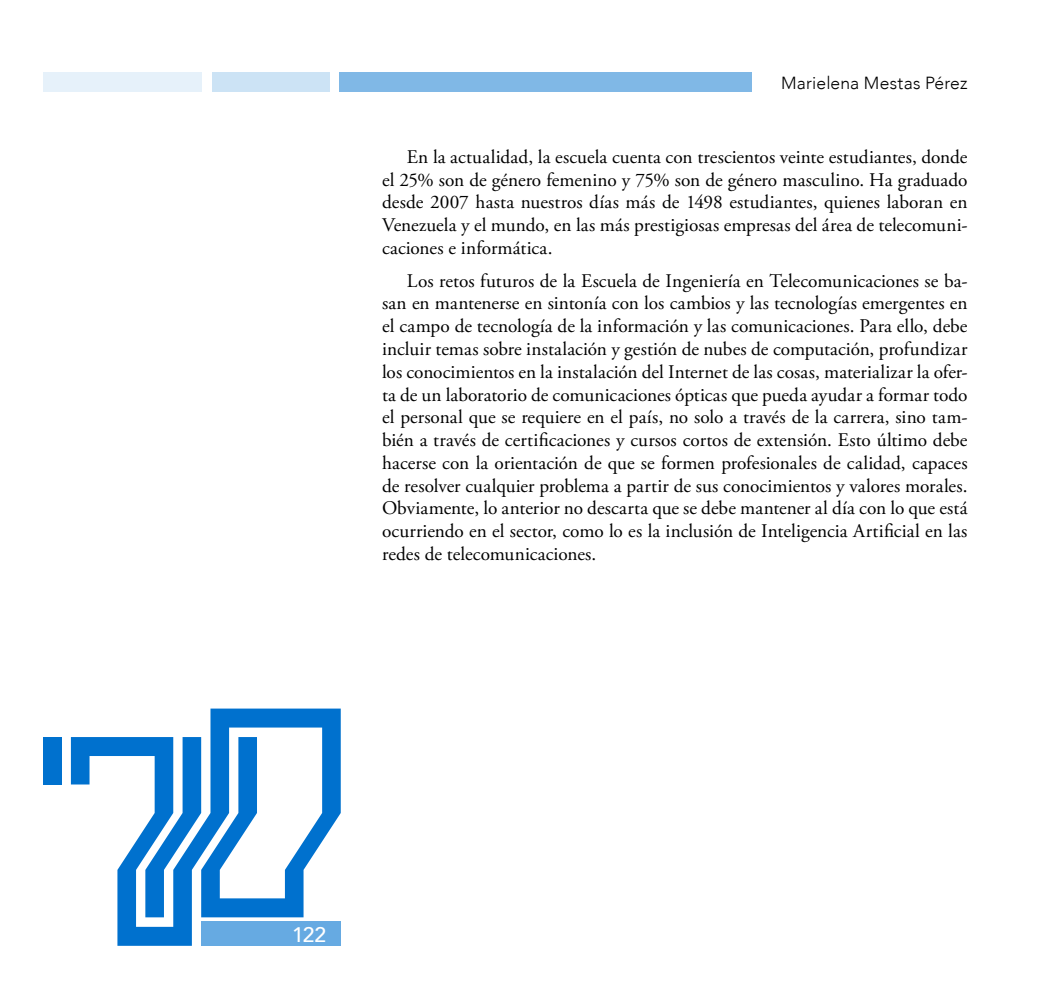
<style>
.page{position:relative;width:1042px;height:993px;background:#fff}
.page>*{position:absolute;margin:0;border:0;box-sizing:border-box;transform-origin:0 0}
.t1{font:500 21px "Avenir";color:#fff}
.t2{font:19.25px/22.8px "Adobe Garamond Pro";letter-spacing:-.01em;color:#000;text-align:justify}
.t3{font:300 17.5px "Avenir";letter-spacing:.01em;color:#000}
</style>
<div class="page">
<div style="left:339px;top:72px;width:413px;height:20px;background:#80b8e6"></div>
<div style="left:212px;top:72px;width:117px;height:20px;background:#cce3f5"></div>
<div style="left:43px;top:72px;width:158px;height:20px;background:#e6f1fa"></div>
<div style="left:43px;top:736px;width:19px;height:48px;background:#0071ce"></div>
<svg style="left:71px;top:708px;width:270px;height:237px"></svg>
<div style="left:201px;top:921px;width:140px;height:24px;background:#66aae2"></div>
<p class="t3" style="left:781px;top:73px;width:188px">Marielena Mestas Pérez</p>
<p class="t2" style="left:382px;top:146px;width:587px;text-indent:25px">En la actualidad, la escuela cuenta con trescientos veinte estudiantes, donde el 25% son de género femenino y 75% son de género masculino. Ha graduado desde 2007 hasta nuestros días más de 1498 estudiantes, quienes laboran en Venezuela y el mundo, en las más prestigiosas empresas del área de telecomuni&shy;caciones e informática.</p>
<p class="t2" style="left:382px;top:270px;width:587px;text-indent:25px">Los retos futuros de la Escuela de Ingeniería en Telecomunicaciones se ba&shy;san en mantenerse en sintonía con los cambios y las tecnologías emergentes en el campo de tecnología de la información y las comunicaciones. Para ello, debe incluir temas sobre instalación y gestión de nubes de computación, profundizar los conocimientos en la instalación del Internet de las cosas, materializar la ofer&shy;ta de un laboratorio de comunicaciones ópticas que pueda ayudar a formar todo el personal que se requiere en el país, no solo a través de la carrera, sino tam&shy;bién a través de certificaciones y cursos cortos de extensión. Esto último debe hacerse con la orientación de que se formen profesionales de calidad, capaces de resolver cualquier problema a partir de sus conocimientos y valores morales.<br>Obviamente, lo anterior no descarta que se debe mantener al día con lo que está ocurriendo en el sector, como lo es la inclusión de Inteligencia Artificial en las redes de telecomunicaciones.</p>
<p class="t1" style="left:292px;top:916px;width:35px">122</p>
</div>
